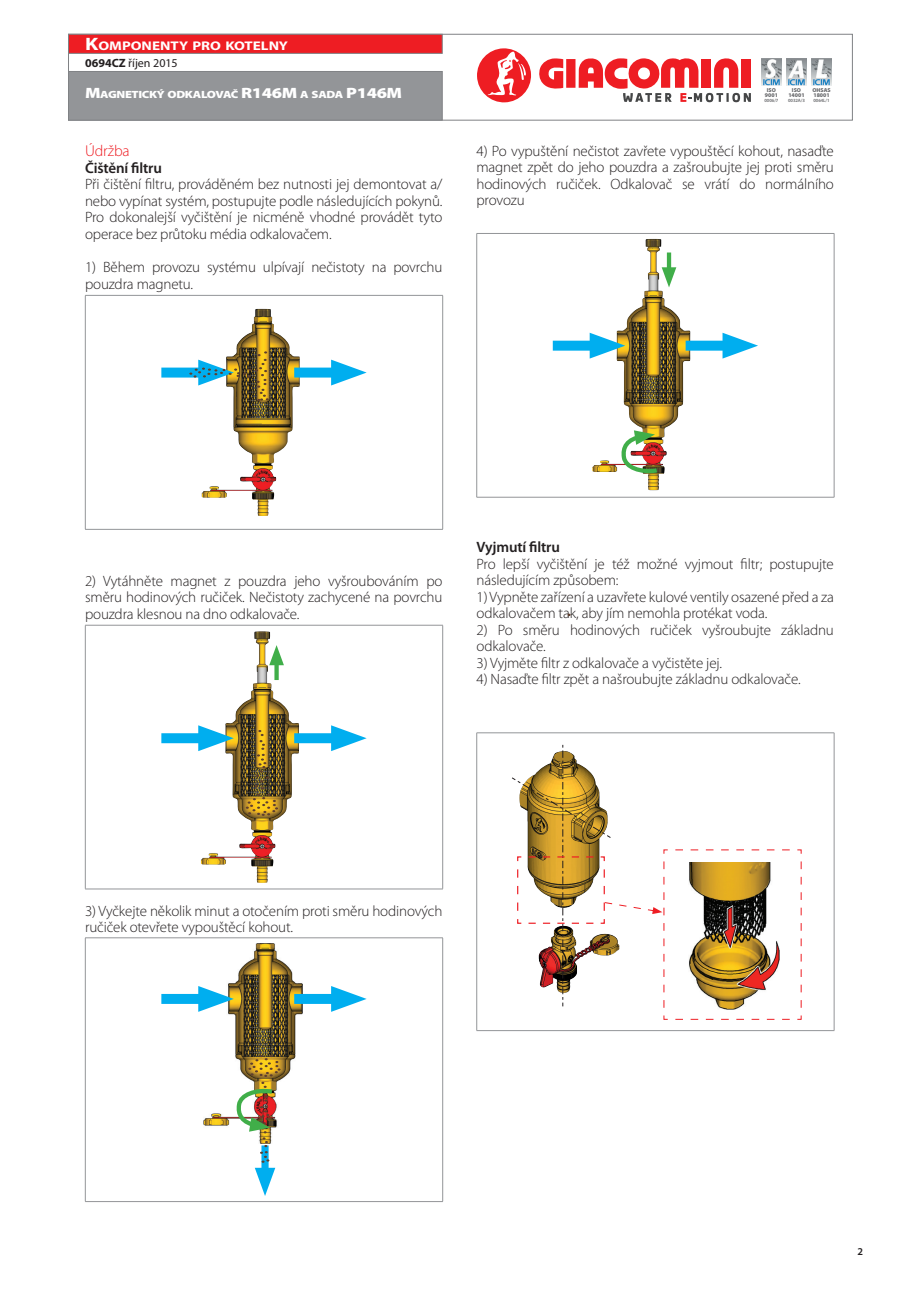
<style>
.page{position:relative;width:919px;height:1289px;background:#fff}
.page>*{position:absolute;margin:0;border:0;box-sizing:border-box;transform-origin:0 0}
.t1{font:300 15.75px "Myriad Pro";letter-spacing:-.01em;color:#ee1d23}
.t2{font:300 15px/16.5px "Myriad Pro";letter-spacing:-.01em;color:#231f20}
.t3{font:600 15px "Myriad Pro";letter-spacing:-.01em;color:#231f20}
.t4{font:700 12.6px "Myriad Pro";color:#fff;scale:1.2 1}
.t5{font:12px "Myriad Pro";color:#231f20}
.t6{font:900 10.5px "Myriad Pro";letter-spacing:-.03em;color:#fff;scale:1.2 1}
.t7{font:600 10.5px "Myriad Pro";color:#231f20}
.t8{font:900 5.7px/4.8px "Myriad Pro";color:#6c6d70;text-align:center}
.t9{font:600 4.8px "Myriad Pro";letter-spacing:-.02em;color:#6c6d70}
.s1{font-size:18px}
.s2{font-size:15px}
.s3{font-weight:700}
</style>
<div class="page">
<div style="left:68px;top:34px;width:784px;height:86px;background:#fff;border:1px solid #808285"></div>
<div style="left:68px;top:71px;width:374px;height:49px;background:#939598;border:1px solid #808285"></div>
<div style="left:68px;top:34px;width:374px;height:20px;background:#ee1d23;border:1px solid #808285"></div>
<svg style="left:539px;top:58px;width:24px;height:31px"></svg>
<div style="left:566px;top:59px;width:9px;height:29px;background:#ee1d23"></div>
<svg style="left:578px;top:58px;width:172px;height:44px"></svg>
<svg style="left:477px;top:48px;width:54px;height:55px"></svg>
<img style="left:786px;top:58px;width:20px;height:28px">
<img style="left:811px;top:58px;width:20px;height:28px">
<img style="left:761px;top:58px;width:20px;height:28px">
<hr style="left:85px;top:295px;width:358px;height:1px;background:#939598">
<hr style="left:85px;top:295px;width:1px;height:234px;background:#939598">
<hr style="left:442px;top:295px;width:1px;height:234px;background:#939598">
<hr style="left:85px;top:529px;width:358px;height:1px;background:#939598">
<img style="left:202px;top:309px;width:74px;height:207px">
<div style="left:161px;top:367px;width:52px;height:10px;background:#00aeef"></div>
<div style="left:294px;top:367px;width:52px;height:10px;background:#00aeef"></div>
<svg style="left:331px;top:359px;width:35px;height:26px"></svg>
<svg style="left:189px;top:351px;width:80px;height:50px"></svg>
<hr style="left:85px;top:625px;width:358px;height:1px;background:#939598">
<hr style="left:85px;top:625px;width:1px;height:263px;background:#939598">
<hr style="left:442px;top:625px;width:1px;height:263px;background:#939598">
<hr style="left:85px;top:888px;width:358px;height:1px;background:#939598">
<img style="left:201px;top:631px;width:75px;height:251px">
<svg style="left:246px;top:730px;width:32px;height:85px;background:#826925"></svg>
<div style="left:274px;top:657px;width:5px;height:23px;background:#40ae49"></div>
<svg style="left:269px;top:645px;width:15px;height:20px"></svg>
<div style="left:161px;top:733px;width:52px;height:10px;background:#00aeef"></div>
<svg style="left:198px;top:725px;width:36px;height:26px"></svg>
<div style="left:294px;top:733px;width:52px;height:10px;background:#00aeef"></div>
<svg style="left:331px;top:725px;width:35px;height:26px"></svg>
<hr style="left:85px;top:937px;width:358px;height:1px;background:#939598">
<hr style="left:85px;top:938px;width:1px;height:263px;background:#939598">
<hr style="left:442px;top:938px;width:1px;height:263px;background:#939598">
<hr style="left:85px;top:1201px;width:358px;height:1px;background:#939598">
<img style="left:203px;top:943px;width:99px;height:183px">
<div style="left:161px;top:993px;width:52px;height:10px;background:#00aeef"></div>
<svg style="left:198px;top:986px;width:36px;height:25px"></svg>
<div style="left:294px;top:993px;width:52px;height:10px;background:#00aeef"></div>
<svg style="left:331px;top:986px;width:35px;height:25px"></svg>
<img style="left:233px;top:1054px;width:47px;height:141px">
<hr style="left:476px;top:233px;width:358px;height:1px;background:#939598">
<hr style="left:476px;top:234px;width:1px;height:263px;background:#939598">
<hr style="left:833px;top:234px;width:1px;height:263px;background:#939598">
<hr style="left:476px;top:497px;width:358px;height:1px;background:#939598">
<img style="left:592px;top:239px;width:75px;height:251px">
<div style="left:666px;top:252px;width:5px;height:23px;background:#40ae49"></div>
<svg style="left:661px;top:267px;width:15px;height:20px"></svg>
<div style="left:552px;top:340px;width:52px;height:10px;background:#00aeef"></div>
<svg style="left:589px;top:333px;width:36px;height:25px"></svg>
<div style="left:685px;top:340px;width:52px;height:10px;background:#00aeef"></div>
<svg style="left:722px;top:333px;width:36px;height:25px"></svg>
<svg style="left:617px;top:430px;width:44px;height:44px"></svg>
<hr style="left:476px;top:732px;width:358px;height:1px;background:#939598">
<hr style="left:476px;top:733px;width:1px;height:297px;background:#939598">
<hr style="left:833px;top:733px;width:1px;height:297px;background:#939598">
<hr style="left:476px;top:1030px;width:358px;height:1px;background:#939598">
<svg style="left:512px;top:744px;width:290px;height:276px"></svg>
<p class="t4" style="left:85px;top:38px;width:170px"><span class="s1">K</span>OMPONENTY PRO KOTELNY</p>
<p class="t6" style="left:85px;top:88px;width:266px"><span class="s2">M</span>AGNETICKÝ ODKALOVAČ <span class="s2">R146M</span> A SADA <span class="s2">P146M</span></p>
<p class="t8" style="left:788px;top:88px;width:18px">ISO<br>14001</p>
<p class="t9" style="left:788px;top:97px;width:18px">0032A/3</p>
<p class="t5" style="left:85px;top:55px;width:94px"><span class="s3">0694CZ</span> říjen 2015</p>
<p class="t8" style="left:764px;top:88px;width:15px">ISO<br>9001</p>
<p class="t9" style="left:764px;top:97px;width:15px">0006/7</p>
<p class="t8" style="left:812px;top:88px;width:20px;text-align:left">OHSAS<br>18001</p>
<p class="t9" style="left:813px;top:97px;width:18px">0064L/1</p>
<p class="t1" style="left:85px;top:142px;width:46px">Údržba</p>
<p class="t3" style="left:85px;top:158px;width:78px">Čištění filtru</p>
<p class="t2" style="left:85px;top:176px;width:359px;text-align:justify">Při čištění filtru, prováděném bez nutnosti jej demontovat a/ nebo vypínat systém, postupujte podle následujících pokynů.<br>Pro dokonalejší vyčištění je nicméně vhodné provádět tyto operace bez průtoku média odkalovačem.</p>
<p class="t2" style="left:85px;top:258px;width:359px">1) Během provozu systému ulpívají nečistoty na povrchu pouzdra magnetu.</p>
<p class="t2" style="left:476px;top:142px;width:359px;text-align:justify">4) Po vypuštění nečistot zavřete vypouštěcí kohout, nasaďte magnet zpět do jeho pouzdra a zašroubujte jej proti směru hodinových ručiček. Odkalovač se vrátí do normálního provozu</p>
<p class="t2" style="left:85px;top:572px;width:359px;text-align:justify">2) Vytáhněte magnet z pouzdra jeho vyšroubováním po směru hodinových ručiček. Nečistoty zachycené na povrchu pouzdra klesnou na dno odkalovače.</p>
<p class="t3" style="left:476px;top:537px;width:85px">Vyjmutí filtru</p>
<p class="t2" style="left:476px;top:555px;width:359px">Pro lepší vyčištění je též možné vyjmout filtr; postupujte následujícím způsobem:</p>
<p class="t2" style="left:476px;top:588px;width:359px">1) Vypněte zařízení a uzavřete kulové ventily osazené před a za odkalovačem tak, aby jím nemohla protékat voda.</p>
<p class="t2" style="left:476px;top:621px;width:359px">2) Po směru hodinových ručiček vyšroubujte základnu odkalovače.</p>
<p class="t2" style="left:476px;top:654px;width:247px">3) Vyjměte filtr z odkalovače a vyčistěte jej.</p>
<p class="t2" style="left:476px;top:670px;width:326px">4) Nasaďte filtr zpět a našroubujte základnu odkalovače.</p>
<p class="t2" style="left:85px;top:902px;width:359px">3) Vyčkejte několik minut a otočením proti směru hodinových ručiček otevřete vypouštěcí kohout.</p>
<p class="t7" style="left:857px;top:1244px;width:7px">2</p>
</div>
